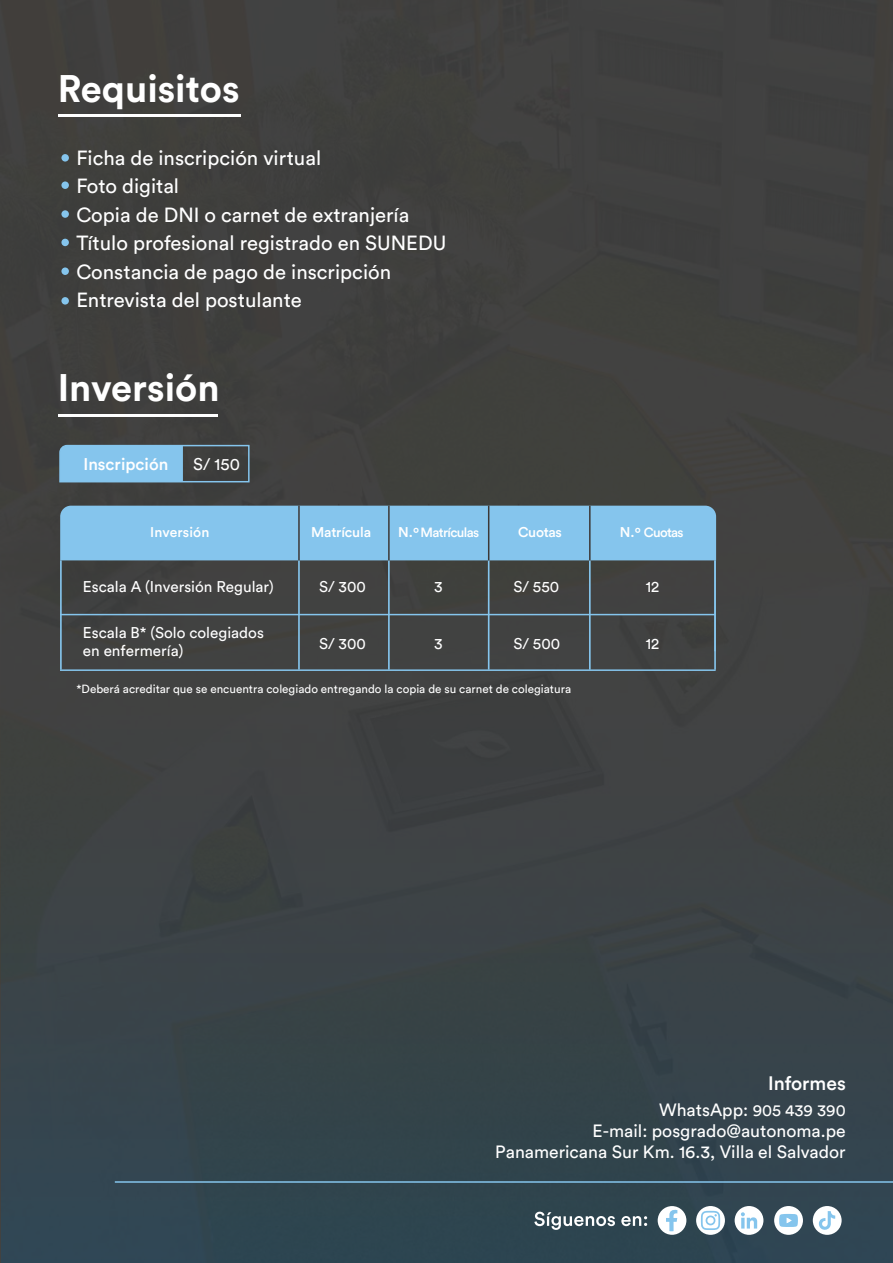
<style>
.page{position:relative;width:893px;height:1263px;background:#fff}
.page>*{position:absolute;margin:0;border:0;box-sizing:border-box;transform-origin:0 0}
.t1{font:700 37.95px "Circular Std";color:#fff}
.t2{font:20.25px/28.5px "Circular Std";color:#fff}
.t3{font:500 19.35px "Circular Std";color:#fff}
.t4{font:17.55px/21.1px "Circular Std";color:#fff;text-align:right}
.t5{font:500 16.8px "Circular Std";color:#fff}
.t6{font:16.8px "Circular Std";color:#fff}
.t7{font:15.45px/18.5px "Circular Std";color:#fff}
.t8{font:500 13.95px "Circular Std";letter-spacing:-.01em;color:#fff}
.t9{font:500 13.95px "Circular Std";letter-spacing:.01em;color:#fff}
.t10{font:500 13.35px "Circular Std";letter-spacing:-.05em;color:#fff}
.t11{font:11.7px "Circular Std";color:#fff}
.s1{font-size:13.95px}
.s2{font-size:16.35px}
</style>
<div class="page">
<img style="left:0;top:0;width:893px;height:1263px">
<hr style="left:115px;top:1181px;width:778px;height:2px;background:#85c5ed">
<div style="left:735px;top:1206px;width:28px;height:29px;background:#fff;border-radius:50%"></div>
<svg style="left:741px;top:1212px;width:16px;height:16px"></svg>
<div style="left:813px;top:1206px;width:29px;height:29px;background:#fff;border-radius:50%"></div>
<svg style="left:819px;top:1211px;width:16px;height:19px"></svg>
<div style="left:774px;top:1206px;width:29px;height:29px;background:#fff;border-radius:50%"></div>
<svg style="left:779px;top:1214px;width:19px;height:13px"></svg>
<svg style="left:696px;top:1206px;width:29px;height:29px"></svg>
<svg style="left:701px;top:1211px;width:19px;height:19px"></svg>
<div style="left:658px;top:1206px;width:28px;height:29px;background:#fff;border-radius:50%"></div>
<svg style="left:666px;top:1209px;width:11px;height:22px"></svg>
<svg style="left:534px;top:1212px;width:81px;height:18px"></svg>
<svg style="left:621px;top:1216px;width:26px;height:10px"></svg>
<hr style="left:59px;top:414px;width:159px;height:2px;background:#fff">
<hr style="left:428px;top:504px;width:1px;height:55px;background:#3c3836">
<hr style="left:248px;top:504px;width:2px;height:55px;background:#3c3836">
<hr style="left:338px;top:504px;width:1px;height:55px;background:#3c3836">
<hr style="left:518px;top:504px;width:1px;height:55px;background:#3c3836">
<div style="left:60px;top:506px;width:656px;height:54px;background:#85c5ed"></div>
<hr style="left:488px;top:560px;width:1px;height:110px;background:#85c5ed">
<hr style="left:298px;top:560px;width:2px;height:110px;background:#85c5ed">
<hr style="left:60px;top:560px;width:2px;height:110px;background:#85c5ed">
<hr style="left:714px;top:560px;width:2px;height:110px;background:#85c5ed">
<hr style="left:388px;top:560px;width:2px;height:110px;background:#85c5ed">
<hr style="left:589px;top:560px;width:2px;height:110px;background:#85c5ed">
<hr style="left:488px;top:506px;width:1px;height:54px;background:#3c3836">
<hr style="left:298px;top:506px;width:2px;height:54px;background:#3c3836">
<hr style="left:388px;top:506px;width:2px;height:54px;background:#3c3836">
<hr style="left:589px;top:506px;width:2px;height:54px;background:#3c3836">
<hr style="left:60px;top:614px;width:655px;height:1px;background:#85c5ed">
<hr style="left:60px;top:669px;width:656px;height:2px;background:#85c5ed">
<svg style="left:59px;top:444px;width:191px;height:39px;background:#6c96b0"></svg>
<hr style="left:59px;top:115px;width:182px;height:2px;background:#fff">
<div style="left:61px;top:154px;width:8px;height:8px;background:#85c5ed;border-radius:50%"></div>
<div style="left:61px;top:181px;width:8px;height:8px;background:#85c5ed;border-radius:50%"></div>
<div style="left:61px;top:210px;width:8px;height:8px;background:#85c5ed;border-radius:50%"></div>
<div style="left:61px;top:239px;width:8px;height:7px;background:#85c5ed;border-radius:50%"></div>
<div style="left:61px;top:267px;width:8px;height:8px;background:#85c5ed;border-radius:50%"></div>
<div style="left:61px;top:297px;width:8px;height:8px;background:#85c5ed;border-radius:50%"></div>
<h1 class="t1" style="left:58px;top:64px;width:183px">Requisitos</h1>
<p class="t2" style="left:76px;top:143px;width:371px">Ficha de inscripción virtual<br>Foto digital<br>Copia de DNI o carnet de extranjería<br>Título profesional registrado en SUNEDU<br>Constancia de pago de inscripción<br>Entrevista del postulante</p>
<h1 class="t1" style="left:58px;top:363px;width:163px">Inversión</h1>
<p class="t5" style="left:83px;top:453px;width:86px">Inscripción</p>
<p class="t6" style="left:193px;top:454px;width:48px">S/ 150</p>
<p class="t9" style="left:150px;top:523px;width:61px">Inversión</p>
<p class="t8" style="left:311px;top:523px;width:62px">Matrícula</p>
<p class="t8" style="left:518px;top:523px;width:45px">Cuotas</p>
<p class="t10" style="left:398px;top:524px;width:82px"><span class="s1">N.º</span> Matrículas</p>
<p class="t10" style="left:620px;top:524px;width:65px"><span class="s1">N.º</span> Cuotas</p>
<p class="t7" style="left:83px;top:577px;width:192px">Escala A (Inversión Regular)</p>
<p class="t7" style="left:319px;top:577px;width:48px">S/ 300</p>
<p class="t7" style="left:434px;top:577px;width:10px">3</p>
<p class="t7" style="left:513px;top:577px;width:47px">S/ 550</p>
<p class="t7" style="left:646px;top:577px;width:15px">12</p>
<p class="t7" style="left:83px;top:623px;width:182px">Escala B* (Solo colegiados en enfermería)</p>
<p class="t7" style="left:319px;top:634px;width:48px">S/ 300</p>
<p class="t7" style="left:434px;top:634px;width:10px">3</p>
<p class="t7" style="left:513px;top:634px;width:48px">S/ 500</p>
<p class="t7" style="left:646px;top:634px;width:15px">12</p>
<p class="t11" style="left:76px;top:681px;width:496px">*Deberá acreditar que se encuentra colegiado entregando la copia de su carnet de colegiatura</p>
<p class="t3" style="left:768px;top:1071px;width:79px">Informes</p>
<p class="t4" style="left:495px;top:1099px;width:352px">WhatsApp: <span class="s2">905 439 390<br></span>E-mail: posgrado@autonoma.pe<br>Panamericana Sur Km. 16.3, Villa el Salvador</p>
</div>
